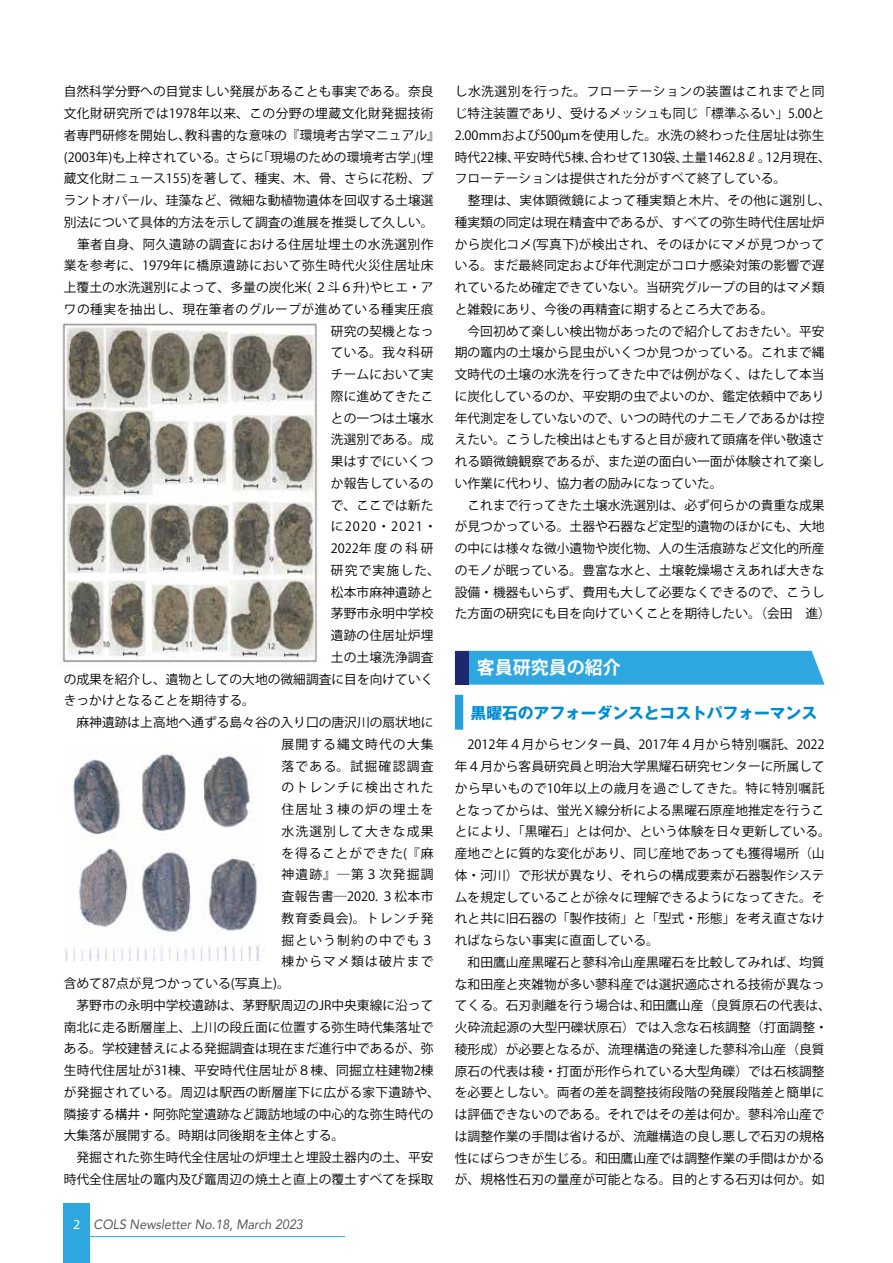
<style>
.page{position:relative;width:893px;height:1263px;background:#fff}
.page>*{position:absolute;margin:0;border:0;box-sizing:border-box;transform-origin:0 0}
.t1{font:700 18px "Koz Go Pro";color:#fff}
.t2{font:700 15.75px "Gothic MB101 Pro";color:#008cd3}
.t3{font:italic 13.5px "Avenir";color:#595757;scale:.93 1}
.t4{font:12.75px/21.8px "Koz Go Pro";color:#000}
.t5{font:12.75px "Koz Go Pro";letter-spacing:.095em;color:#000}
.t6{font:12.75px "Koz Go Pro";letter-spacing:.035em;color:#000}
.t7{font:12.75px "Koz Go Pro";letter-spacing:.04em;color:#000}
.t8{font:12.75px "Koz Go Pro";letter-spacing:.02em;color:#000}
.t9{font:12.75px "Koz Go Pro";letter-spacing:.07em;color:#000}
.t10{font:12.75px "Koz Go Pro";letter-spacing:.105em;color:#000}
.t11{font:12.75px "Koz Go Pro";letter-spacing:.09em;color:#000}
.s1{font-family:"Myriad Pro";font-style:normal;font-size:13.8px;color:#fff}
</style>
<div class="page">
<div style="left:64px;top:1203px;width:26px;height:60px;background:#2ea7e0"></div>
<hr style="left:85px;top:1236px;width:260px;height:1px;background:#2ea7e0">
<div style="left:468px;top:651px;width:357px;height:34px;background:#2ea7e0"></div>
<div style="left:455px;top:651px;width:13px;height:34px;background:#1f286f"></div>
<img style="left:64px;top:744px;width:195px;height:217px">
<div style="left:455px;top:695px;width:8px;height:35px;background:#299fdb"></div>
<img style="left:62px;top:323px;width:255px;height:344px">
<p class="t4" style="left:64px;top:81px;width:371px">自然科学分野への目覚ましい発展があることも事実である。奈良</p>
<p class="t6" style="left:64px;top:105px;width:371px">文化財研究所では1978年以来、この分野の埋蔵文化財発掘技術</p>
<p class="t4" style="left:64px;top:125px;width:378px">者専門研修を開始し、教科書的な意味の『環境考古学マニュアル』</p>
<p class="t4" style="left:64px;top:146px;width:371px">(2003年)も上梓されている。さらに「現場のための環境考古学」(埋</p>
<p class="t4" style="left:64px;top:168px;width:371px">蔵文化財ニュース155)を著して、種実、木、骨、さらに花粉、プ</p>
<p class="t4" style="left:64px;top:190px;width:371px">ラントオパール、珪藻など、微細な動植物遺体を回収する土壌選</p>
<p class="t4" style="left:64px;top:212px;width:371px">別法について具体的方法を示して調査の進展を推奨して久しい。</p>
<p class="t7" style="left:64px;top:236px;width:371px">　筆者自身、阿久遺跡の調査における住居址埋土の水洗選別作</p>
<p class="t6" style="left:64px;top:257px;width:371px">業を参考に、1979年に橋原遺跡において弥生時代火災住居址床</p>
<p class="t4" style="left:64px;top:277px;width:371px">上覆土の水洗選別によって、多量の炭化米( ２斗６升)やヒエ・ア</p>
<p class="t7" style="left:64px;top:301px;width:371px">ワの種実を抽出し、現在筆者のグループが進めている種実圧痕</p>
<p class="t4" style="left:331px;top:320px;width:104px">研究の契機となっ</p>
<p class="t4" style="left:331px;top:342px;width:104px">ている。我々科研</p>
<p class="t4" style="left:331px;top:364px;width:104px">チームにおいて実</p>
<p class="t4" style="left:331px;top:386px;width:104px">際に進めてきたこ</p>
<p class="t4" style="left:331px;top:407px;width:104px">との一つは土壌水</p>
<p class="t4" style="left:331px;top:429px;width:104px">洗選別である。成</p>
<p class="t4" style="left:331px;top:451px;width:104px">果はすでにいくつ</p>
<p class="t4" style="left:331px;top:473px;width:104px">か報告しているの</p>
<p class="t4" style="left:331px;top:494px;width:104px">で、ここでは新た</p>
<p class="t11" style="left:331px;top:518px;width:107px">に2020・2021・</p>
<p class="t10" style="left:331px;top:540px;width:104px">2022年度の科研</p>
<p class="t5" style="left:331px;top:562px;width:111px">研究で実施した、</p>
<p class="t4" style="left:331px;top:581px;width:104px">松本市麻神遺跡と</p>
<p class="t4" style="left:331px;top:603px;width:104px">茅野市永明中学校</p>
<p class="t4" style="left:331px;top:625px;width:104px">遺跡の住居址炉埋</p>
<p class="t4" style="left:331px;top:647px;width:104px">土の土壌洗浄調査</p>
<p class="t4" style="left:64px;top:668px;width:371px">の成果を紹介し、遺物としての大地の微細調査に目を向けていく</p>
<p class="t4" style="left:64px;top:690px;width:193px">きっかけとなることを期待する。</p>
<p class="t4" style="left:64px;top:712px;width:371px">　麻神遺跡は上高地へ通ずる島々谷の入り口の唐沢川の扇状地に</p>
<p class="t5" style="left:281px;top:736px;width:154px">展開する縄文時代の大集</p>
<p class="t10" style="left:281px;top:758px;width:154px">落である。試掘確認調査</p>
<p class="t5" style="left:281px;top:779px;width:154px">のトレンチに検出された</p>
<p class="t5" style="left:281px;top:801px;width:154px">住居址３棟の炉の埋土を</p>
<p class="t5" style="left:281px;top:823px;width:154px">水洗選別して大きな成果</p>
<p class="t9" style="left:281px;top:845px;width:154px">を得ることができた(『麻</p>
<p class="t5" style="left:281px;top:866px;width:154px">神遺跡』―第３次発掘調</p>
<p class="t6" style="left:281px;top:888px;width:154px">査報告書―2020. ３松本市</p>
<p class="t9" style="left:281px;top:910px;width:154px">教育委員会)。トレンチ発</p>
<p class="t5" style="left:281px;top:932px;width:154px">掘という制約の中でも３</p>
<p class="t5" style="left:281px;top:953px;width:154px">棟からマメ類は破片まで</p>
<p class="t4" style="left:64px;top:973px;width:227px">含めて87点が見つかっている(写真上)。</p>
<p class="t4" style="left:64px;top:995px;width:371px">　茅野市の永明中学校遺跡は、茅野駅周辺のJR中央東線に沿って</p>
<p class="t4" style="left:64px;top:1016px;width:371px">南北に走る断層崖上、上川の段丘面に位置する弥生時代集落址で</p>
<p class="t4" style="left:64px;top:1038px;width:371px">ある。学校建替えによる発掘調査は現在まだ進行中であるが、弥</p>
<p class="t4" style="left:64px;top:1060px;width:371px">生時代住居址が31棟、平安時代住居址が８棟、同掘立柱建物2棟</p>
<p class="t8" style="left:64px;top:1084px;width:378px">が発掘されている。周辺は駅西の断層崖下に広がる家下遺跡や、</p>
<p class="t4" style="left:64px;top:1103px;width:371px">隣接する構井・阿弥陀堂遺跡など諏訪地域の中心的な弥生時代の</p>
<p class="t4" style="left:64px;top:1125px;width:282px">大集落が展開する。時期は同後期を主体とする。</p>
<p class="t4" style="left:64px;top:1147px;width:371px">　発掘された弥生時代全住居址の炉埋土と埋設土器内の土、平安</p>
<p class="t4" style="left:64px;top:1169px;width:371px">時代全住居址の竈内及び竈周辺の焼土と直上の覆土すべてを採取</p>
<p class="t3" style="left:73px;top:1215px;width:248px"><span class="s1">2</span> COLS Newsletter No.18, March 2023</p>
<p class="t4" style="left:455px;top:81px;width:378px">し水洗選別を行った。フローテーションの装置はこれまでと同じ特注装置であり、受けるメッシュも同じ「標準ふるい」5.00と2.00mmおよび500µmを使用した。水洗の終わった住居址は弥生時代22棟、平安時代5棟、合わせて130袋、土量1462.8ℓ。12月現在、フローテーションは提供された分がすべて終了している。<br>　整理は、実体顕微鏡によって種実類と木片、その他に選別し、種実類の同定は現在精査中であるが、すべての弥生時代住居址炉から炭化コメ(写真下)が検出され、そのほかにマメが見つかっている。まだ最終同定および年代測定がコロナ感染対策の影響で遅れているため確定できていない。当研究グループの目的はマメ類と雑穀にあり、今後の再精査に期するところ大である。<br>　今回初めて楽しい検出物があったので紹介しておきたい。平安期の竈内の土壌から昆虫がいくつか見つかっている。これまで縄文時代の土壌の水洗を行ってきた中では例がなく、はたして本当に炭化しているのか、平安期の虫でよいのか、鑑定依頼中であり年代測定をしていないので、いつの時代のナニモノであるかは控えたい。こうした検出はともすると目が疲れて頭痛を伴い敬遠される顕微鏡観察であるが、また逆の面白い一面が体験されて楽しい作業に代わり、協力者の励みになっていた。<br>　これまで行ってきた土壌水洗選別は、必ず何らかの貴重な成果が見つかっている。土器や石器など定型的遺物のほかにも、大地の中には様々な微小遺物や炭化物、人の生活痕跡など文化的所産のモノが眠っている。豊富な水と、土壌乾燥場さえあれば大きな設備・機器もいらず、費用も大して必要なくできるので、こうした方面の研究にも目を向けていくことを期待したい。（会田　進）</p>
<h1 class="t1" style="left:477px;top:656px;width:145px">客員研究員の紹介</h1>
<p class="t2" style="left:471px;top:700px;width:348px">黒曜石のアフォーダンスとコストパフォーマンス</p>
<p class="t4" style="left:455px;top:734px;width:378px">　2012年４月からセンター員、2017年４月から特別嘱託、2022年４月から客員研究員と明治大学黒耀石研究センターに所属してから早いもので10年以上の歳月を過ごしてきた。特に特別嘱託となってからは、蛍光Ｘ線分析による黒曜石原産地推定を行うことにより、「黒曜石」とは何か、という体験を日々更新している。産地ごとに質的な変化があり、同じ産地であっても獲得場所（山体・河川）で形状が異なり、それらの構成要素が石器製作システムを規定していることが徐々に理解できるようになってきた。それと共に旧石器の「製作技術」と「型式・形態」を考え直さなければならない事実に直面している。<br>　和田鷹山産黒曜石と蓼科冷山産黒曜石を比較してみれば、均質な和田産と夾雑物が多い蓼科産では選択適応される技術が異なってくる。石刃剥離を行う場合は、和田鷹山産（良質原石の代表は、火砕流起源の大型円礫状原石）では入念な石核調整（打面調整・稜形成）が必要となるが、流理構造の発達した蓼科冷山産（良質原石の代表は稜・打面が形作られている大型角礫）では石核調整を必要としない。両者の差を調整技術段階の発展段階差と簡単には評価できないのである。それではその差は何か。蓼科冷山産では調整作業の手間は省けるが、流離構造の良し悪しで石刃の規格性にばらつきが生じる。和田鷹山産では調整作業の手間はかかるが、規格性石刃の量産が可能となる。目的とする石刃は何か。如</p>
</div>
